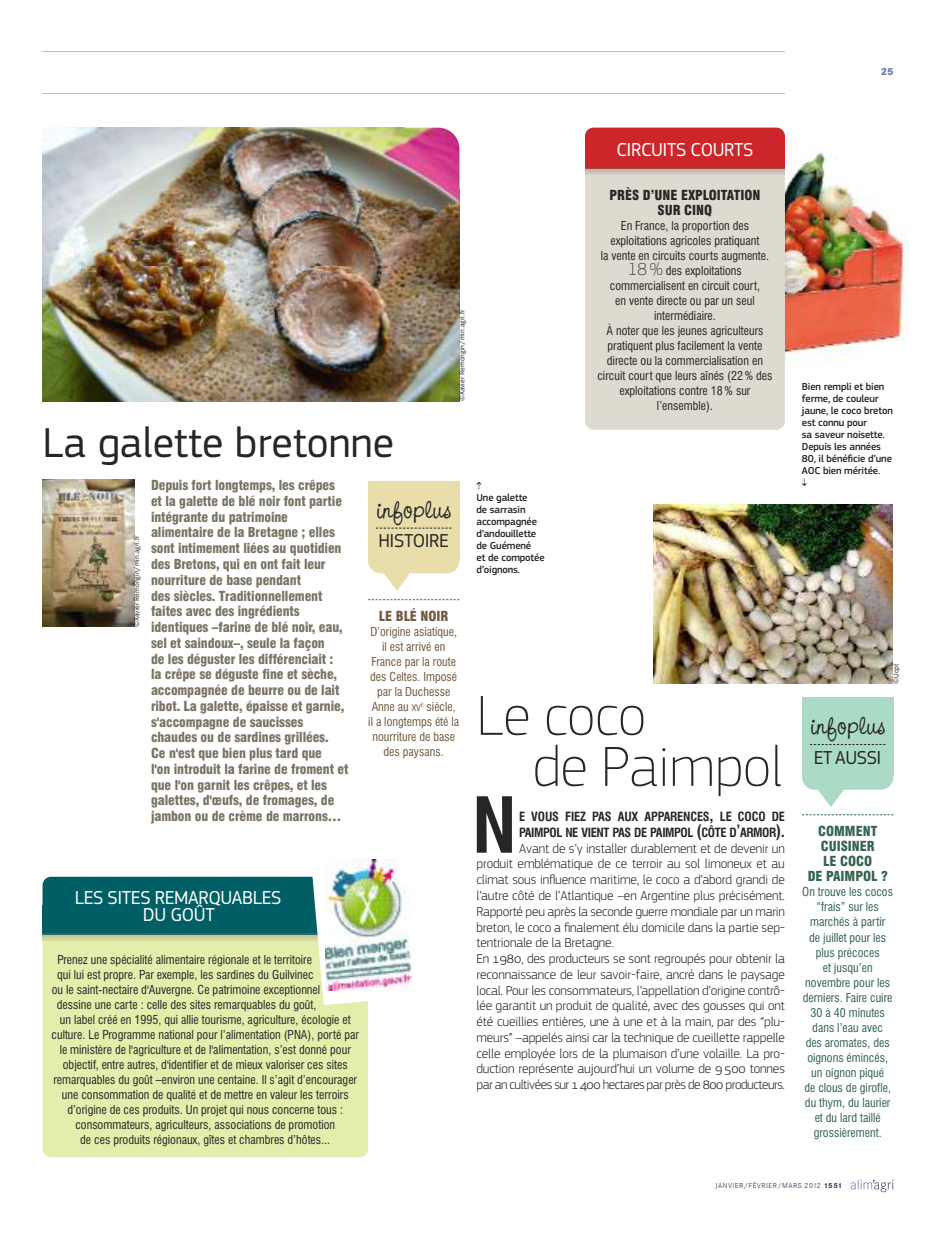
<style>
.page{position:relative;width:936px;height:1234px;background:#fff}
.page>*{position:absolute;margin:0;border:0;box-sizing:border-box;transform-origin:0 0}
.t1{font:700 condensed 75px "Swiss 721 BT";color:#272627}
.t2{font:100 58.5px/51px "PF Square Sans Pro";color:#272627}
.t3{font:43.5px "PF Square Sans Pro";color:#272627}
.t4{font:31.5px "CAC Pinafore";color:#272627}
.t5{font:19.5px/16.5px "PF Square Sans Pro";letter-spacing:-.02em;color:#fff;text-align:center}
.t6{font:19.5px "PF Square Sans Pro";letter-spacing:-.02em;color:#272627}
.t7{font:300 13.5px/15.8px "PF Square Sans Pro";letter-spacing:-.01em;color:#272627}
.t8{font:900 condensed 13.5px/15.8px "Swiss 721 BT";letter-spacing:-.01em;color:#7a7465}
.t9{font:900 condensed 13.5px/15px "Swiss 721 BT";color:#35644f;text-align:center}
.t10{font:900 condensed 13.5px/15px "Swiss 721 BT";color:#272627;text-align:center}
.t11{font:900 condensed 13.5px "Swiss 721 BT";color:#72593f}
.t12{font:700 condensed 12.3px/15.8px "Swiss 721 BT";letter-spacing:-.03em;color:#272627}
.t13{font:condensed 12px/15px "Swiss 721 BT";color:#272627;text-align:center}
.t14{font:condensed 12px/15px "Swiss 721 BT";color:#35644f;text-align:center}
.t15{font:condensed 12px/15px "Swiss 721 BT";color:#72593f;text-align:center}
.t16{font:500 10.5px/12px "PF Square Sans Pro";letter-spacing:-.015em;color:#272627}
.t17{font:800 10.5px "Corporate S";color:#6880ad}
.t18{font:7.5px "Corporate S";color:#272627}
.t19{font:7.5px "Corporate S";letter-spacing:.06em;color:#48526a}
.s1{font-size:9px}
.s2{font-family:"PF Square Sans Pro";font-weight:100;font-stretch:normal;font-size:18px}
.s3{font-size:16.5px}
.s4{font-weight:800}
</style>
<div class="page">
<img style="left:784px;top:150px;width:125px;height:216px">
<div style="left:585px;top:128px;width:199px;height:301px;background:#dfdacf;border-radius:9px"></div>
<div style="left:585px;top:128px;width:199px;height:25px;background:#cc262b;border-radius:9px"></div>
<div style="left:585px;top:140px;width:199px;height:29px;background:#cc262b"></div>
<img style="left:585px;top:168px;width:199px;height:7px">
<svg style="left:850px;top:1179px;width:43px;height:12px"></svg>
<hr style="left:43px;top:51px;width:741px;height:1px;background:#b3c0d6">
<hr style="left:43px;top:94px;width:741px;height:1px;background:#b3c0d6">
<img style="left:43px;top:128px;width:416px;height:273px">
<div style="left:801px;top:697px;width:92px;height:92px;background:#abdbc6;border-radius:13px"></div>
<div style="left:801px;top:697px;width:92px;height:78px;background:#abdbc6"></div>
<svg style="left:810px;top:744px;width:75px;height:1px"></svg>
<svg style="left:815px;top:789px;width:31px;height:18px"></svg>
<div style="left:368px;top:480px;width:91px;height:93px;background:#e9ddab;border-radius:13px"></div>
<div style="left:368px;top:480px;width:91px;height:79px;background:#e9ddab"></div>
<svg style="left:376px;top:527px;width:75px;height:1px"></svg>
<svg style="left:381px;top:573px;width:31px;height:17px"></svg>
<img style="left:653px;top:504px;width:239px;height:179px">
<svg style="left:802px;top:814px;width:91px;height:1px"></svg>
<img style="left:43px;top:479px;width:91px;height:147px">
<div style="left:43px;top:892px;width:325px;height:265px;background:#e4edac;border-radius:9px"></div>
<div style="left:43px;top:876px;width:325px;height:42px;background:#005f65;border-radius:9px"></div>
<div style="left:43px;top:905px;width:325px;height:28px;background:#005f65"></div>
<img style="left:43px;top:933px;width:267px;height:6px">
<svg style="left:368px;top:599px;width:91px;height:1px"></svg>
<svg style="left:310px;top:876px;width:102px;height:128px"></svg>
<img style="left:325px;top:859px;width:86px;height:130px">
<p class="t17" style="left:880px;top:65px;width:14px">25</p>
<h3 class="t5" style="left:616px;top:143px;width:138px">CIRCUITS COURTS</h3>
<h3 class="t3" style="left:43px;top:428px;width:353px">LA GALETTE BRETONNE</h3>
<p class="t18" style="left:457px;top:401px;width:93px;rotate:-90deg">©XAVIER REMONGIN/MIN.AGRI.FR</p>
<p class="t18" style="left:132px;top:627px;width:93px;rotate:-90deg">©XAVIER REMONGIN/MIN.AGRI.FR</p>
<p class="t8" style="left:151px;top:478px;width:199px">Depuis fort longtemps, les crêpes et la galette de blé noir font partie intégrante du patrimoine alimentaire de la Bretagne ; elles sont intimement liées au quotidien des Bretons, qui en ont fait leur nourriture de base pendant<br>des siècles. Traditionnellement faites avec des ingrédients identiques –farine de blé noir, eau, sel et saindoux–, seule la façon<br>de les déguster les différenciait :<br>la crêpe se déguste fine et sèche, accompagnée de beurre ou de lait ribot. La galette, épaisse et garnie, s'accompagne de saucisses chaudes ou de sardines grillées.<br>Ce n'est que bien plus tard que<br>l'on introduit la farine de froment et que l'on garnit les crêpes, et les galettes, d'œufs, de fromages, de jambon ou de crème de marrons…</p>
<h3 class="t4" style="left:376px;top:489px;width:77px">infoplus</h3>
<h3 class="t6" style="left:378px;top:534px;width:72px">HISTOIRE</h3>
<p class="t11" style="left:379px;top:611px;width:71px">LE BLÉ NOIR</p>
<p class="t15" style="left:368px;top:625px;width:92px">D’origine asiatique, il est arrivé en<br>France par la route des Celtes. Imposé par la Duchesse<br>Anne au <span class="s1">XV</span><sup>E</sup> siècle, il a longtemps été la nourriture de base des paysans.</p>
<h3 class="t5" style="left:75px;top:891px;width:208px">LES SITES REMARQUABLES<br>DU GOÛT</h3>
<p class="t13" style="left:57px;top:952px;width:256px">Prenez une spécialité alimentaire régionale et le territoire</p>
<p class="t13" style="left:57px;top:967px;width:258px">qui lui est propre. Par exemple, les sardines du Guilvinec</p>
<p class="t13" style="left:52px;top:982px;width:270px">ou le saint-nectaire d'Auvergne. Ce patrimoine exceptionnel</p>
<p class="t13" style="left:57px;top:997px;width:261px">dessine une carte : celle des sites remarquables du goût,</p>
<p class="t13" style="left:60px;top:1012px;width:292px">un label créé en 1995, qui allie tourisme, agriculture, écologie et</p>
<p class="t13" style="left:51px;top:1027px;width:309px">culture. Le Programme national pour l’alimentation (PNA), porté par</p>
<p class="t13" style="left:60px;top:1042px;width:292px">le ministère de l'agriculture et de l'alimentation, s’est donné pour</p>
<p class="t13" style="left:63px;top:1057px;width:286px">objectif, entre autres, d'identifier et de mieux valoriser ces sites</p>
<p class="t13" style="left:53px;top:1072px;width:305px">remarquables du goût –environ une centaine. Il s’agit d’encourager</p>
<p class="t13" style="left:62px;top:1087px;width:288px">une consommation de qualité et de mettre en valeur les terroirs</p>
<p class="t13" style="left:67px;top:1102px;width:277px">d’origine de ces produits. Un projet qui nous concerne tous :</p>
<p class="t13" style="left:75px;top:1117px;width:261px">consommateurs, agriculteurs, associations de promotion</p>
<p class="t13" style="left:80px;top:1132px;width:251px">de ces produits régionaux, gîtes et chambres d’hôtes...</p>
<p class="t16" style="left:476px;top:480px;width:70px">⇡<br>Une galette<br>de sarrasin accompagnée d’andouillette de Guémené<br>et de compotée d’oignons.</p>
<p class="t10" style="left:609px;top:189px;width:152px">PRÈS D’UNE EXPLOITATION<br>SUR CINQ</p>
<p class="t13" style="left:597px;top:219px;width:176px">En France, la proportion des exploitations agricoles pratiquant<br>la vente en circuits courts augmente.<br><span class="s2">18 %</span> des exploitations commercialisent en circuit court,<br>en vente directe ou par un seul intermédiaire.<br>À noter que les jeunes agriculteurs pratiquent plus facilement la vente directe ou la commercialisation en circuit court que leurs aînés (22% des exploitations contre 18% sur l’ensemble).</p>
<h2 class="t2" style="left:532px;top:695px;width:251px;text-indent:-56px">Le coco<br>de Paimpol</h2>
<h1 class="t1" style="left:472px;top:796px;width:46px">N</h1>
<p class="t12" style="left:519px;top:809px;width:267px">E VOUS FIEZ PAS AUX APPARENCES<span class="s3">,</span> LE COCO DE<br>PAIMPOL NE VIENT PAS DE PAIMPOL <span class="s3">(</span>CÔTE D<span class="s3">’</span>ARMOR<span class="s3">).</span></p>
<p class="t7" style="left:476px;top:841px;width:310px;text-indent:43px">Avant de s’y installer durablement et de devenir un produit emblématique de ce terroir au sol limoneux et au climat sous influence maritime, le coco a d’abord grandi de l’autre côté de l’Atlantique –en Argentine plus précisément.<br>Rapporté peu après la seconde guerre mondiale par un marin breton, le coco a finalement élu domicile dans la partie sep&shy;tentrionale de la Bretagne.<br>En 1980, des producteurs se sont regroupés pour obtenir la reconnaissance de leur savoir-faire, ancré dans le paysage local. Pour les consommateurs, l’appellation d’origine contrô&shy;lée garantit un produit de qualité, avec des gousses qui ont été cueillies entières, une à une et à la main, par des “plu&shy;meurs” –appelés ainsi car la technique de cueillette rappelle celle employée lors de la plumaison d’une volaille. La pro&shy;duction représente aujourd’hui un volume de 9500 tonnes par an cultivées sur 1400 hectares par près de 800 producteurs.</p>
<p class="t16" style="left:801px;top:381px;width:92px">Bien rempli et bien ferme, de couleur jaune, le coco breton est connu pour<br>sa saveur noisette.<br>Depuis les années<br>80, il bénéficie d’une<br>AOC bien méritée.<br>⇣</p>
<p class="t18" style="left:891px;top:683px;width:22px;rotate:-90deg">©UCPT</p>
<h3 class="t4" style="left:810px;top:705px;width:77px">infoplus</h3>
<h3 class="t6" style="left:813px;top:750px;width:69px">ETAUSSI</h3>
<p class="t9" style="left:807px;top:825px;width:81px">COMMENT<br>CUISINER<br>LE COCO<br>DE PAIMPOL ?</p>
<p class="t14" style="left:802px;top:885px;width:92px">On trouve les cocos “frais” sur les marchés à partir<br>de juillet pour les plus précoces<br>et jusqu’en novembre pour les derniers. Faire cuire<br>30 à 40 minutes dans l’eau avec<br>des aromates, des oignons émincés, un oignon piqué<br>de clous de girofle, du thym, du laurier et du lard taillé grossièrement.</p>
<p class="t19" style="left:715px;top:1180px;width:128px">JANVIER/FÉVRIER/MARS 2012 <span class="s4">1551</span></p>
</div>
